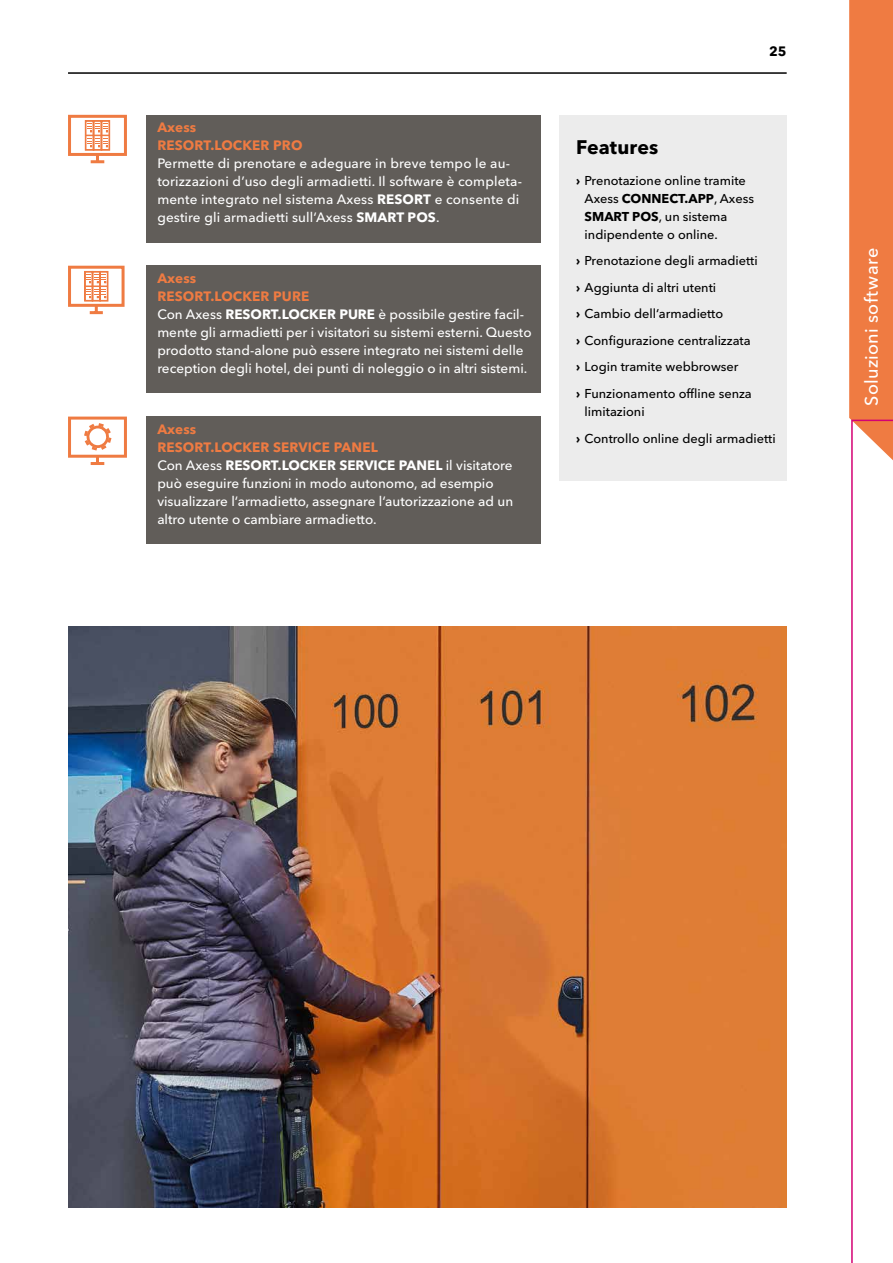
<style>
.page{position:relative;width:893px;height:1263px;background:#fff}
.page>*{position:absolute;margin:0;border:0;box-sizing:border-box;transform-origin:0 0}
.t1{font:700 19.5px "Avenir Next Cyr";letter-spacing:.005em;color:#000}
.t2{font:500 18px "Avenir Next Cyr";letter-spacing:.015em;color:#fff}
.t3{font:500 13.5px/18px "Avenir Next Cyr";color:#fff}
.t4{font:700 13.5px/18px "Avenir Next Cyr";letter-spacing:.01em;color:#ef7b42}
.t5{font:700 13.5px "Avenir Next Cyr";color:#000}
.t6{font:500 12.75px/26.5px "Avenir Next Cyr";color:#000}
.s1{font-weight:700}
.s2{font-weight:700;color:#ef7b42}
</style>
<div class="page">
<hr style="left:68px;top:72px;width:719px;height:2px;background:#000">
<svg style="left:849px;top:0;width:44px;height:1263px"></svg>
<img style="left:68px;top:626px;width:719px;height:582px">
<div style="left:559px;top:115px;width:228px;height:365px;background:#ececec"></div>
<div style="left:68px;top:417px;width:59px;height:41px;border:3px solid #ef7b42"></div>
<svg style="left:79px;top:418px;width:37px;height:47px"></svg>
<div style="left:147px;top:417px;width:394px;height:127px;background:#615d59"></div>
<div style="left:68px;top:115px;width:59px;height:41px;border:3px solid #ef7b42"></div>
<div style="left:147px;top:115px;width:394px;height:127px;background:#615d59"></div>
<svg style="left:85px;top:120px;width:25px;height:43px"></svg>
<div style="left:68px;top:266px;width:57px;height:41px;border:3px solid #ef7b42"></div>
<div style="left:147px;top:266px;width:394px;height:127px;background:#615d59"></div>
<svg style="left:84px;top:271px;width:25px;height:43px"></svg>
<hr style="left:85px;top:285px;width:22px;height:2px;background:#ef7b42">
<p class="t4" style="left:157px;top:118px;width:147px">Axess<br>RESORT.LOCKER PRO</p>
<p class="t3" style="left:157px;top:154px;width:366px">Permette di prenotare e adeguare in breve tempo le au&shy;torizzazioni d’uso degli armadietti. Il software è completa&shy;mente integrato nel sistema Axess <span class="s1">RESORT</span> e consente di gestire gli armadietti sull‘Axess <span class="s1">SMART POS</span>.</p>
<p class="t3" style="left:157px;top:269px;width:376px"><span class="s2">Axess<br>RESORT.LOCKER PURE<br></span>Con Axess <span class="s1">RESORT.LOCKER PURE</span> è possibile gestire facil&shy;mente gli armadietti per i visitatori su sistemi esterni. Questo prodotto stand-alone può essere integrato nei sistemi delle reception degli hotel, dei punti di noleggio o in altri sistemi.</p>
<p class="t3" style="left:157px;top:420px;width:357px"><span class="s2">Axess<br>RESORT.LOCKER SERVICE PANEL<br></span>Con Axess <span class="s1">RESORT.LOCKER SERVICE PANEL</span> il visitatore può eseguire funzioni in modo autonomo, ad esempio visualizzare l‘armadietto, assegnare l‘autorizzazione ad un altro utente o cambiare armadietto.</p>
<p class="t5" style="left:769px;top:43px;width:19px">25</p>
<h1 class="t1" style="left:576px;top:135px;width:84px">Features</h1>
<p class="t6" style="left:585px;top:171px;width:171px;line-height:18px;text-indent:-9px"><span class="s1">›</span> Prenotazione online tramite<br>Axess <span class="s1">CONNECT.APP</span>, Axess<br><span class="s1">SMART POS</span>, un sistema indipendente o online.</p>
<p class="t6" style="left:576px;top:248px;width:183px"><span class="s1">›</span> Prenotazione degli armadietti <span class="s1">›</span> Aggiunta di altri utenti<br><span class="s1">›</span> Cambio dell‘armadietto<br><span class="s1">›</span> Configurazione centralizzata <span class="s1">›</span> Login tramite webbrowser<br><span class="s1">›</span> Funzionamento offline senza</p>
<p class="t6" style="left:576px;top:398px;width:201px;text-indent:9px">limitazioni<br><span class="s1">›</span> Controllo online degli armadietti</p>
<h2 class="t2" style="left:861px;top:406px;width:159px;rotate:-90deg">Soluzioni software</h2>
</div>
